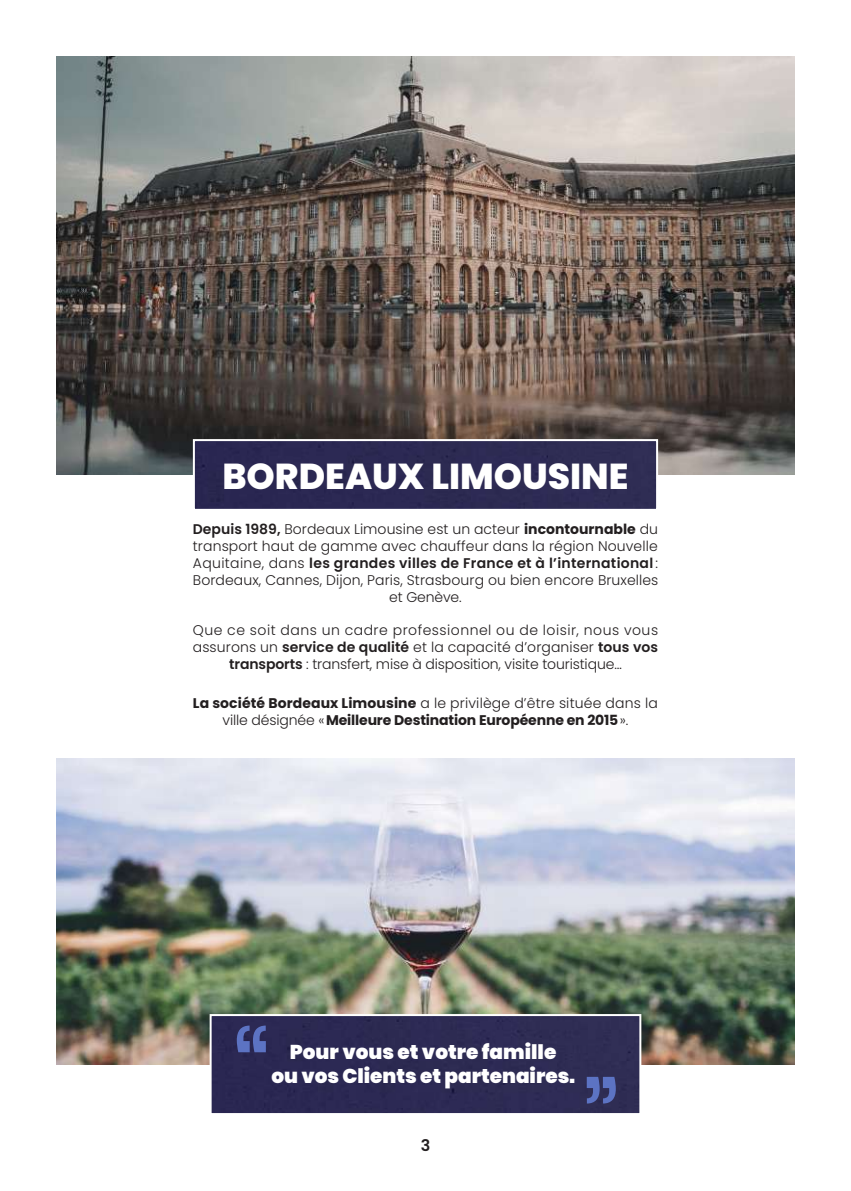
<style>
.page{position:relative;width:851px;height:1191px;background:#fff}
.page>*{position:absolute;margin:0;border:0;box-sizing:border-box;transform-origin:0 0}
.t1{font:800 36px "Poppins";color:#fff}
.t2{font:900 20px/24px "Poppins";color:#fff;text-align:center}
.t3{font:600 16px "Poppins";color:#231f20}
.t4{font:300 14px/16.8px "Poppins";letter-spacing:.005em;color:#231f20;text-align:center}
.t5{font:700 14px/16.8px "Poppins";letter-spacing:-.01em;color:#231f20;text-align:center}
.s1{font-weight:600}
.s2{font-weight:700}
.s3{font-weight:300}
</style>
<div class="page">
<svg style="left:794px;top:183px;width:1px;height:292px"></svg>
<img style="left:57px;top:57px;width:737px;height:418px">
<img style="left:57px;top:758px;width:737px;height:306px">
<svg style="left:192px;top:438px;width:467px;height:71px;background:#343259"></svg>
<svg style="left:208px;top:1013px;width:434px;height:101px;background:#36345a"></svg>
<svg style="left:237px;top:1025px;width:29px;height:27px"></svg>
<svg style="left:586px;top:1076px;width:29px;height:27px"></svg>
<h1 class="t1" style="left:222px;top:458px;width:407px">BORDEAUX LIMOUSINE</h1>
<p class="t4" style="left:193px;top:522px;width:467px"><span class="s1">Depuis 1989,</span> Bordeaux Limousine est un acteur <span class="s2">incontournable</span> du transport haut de gamme avec chauffeur dans la région Nouvelle Aquitaine, dans <span class="s1">les grandes villes de France et à l’international</span> :<br>Bordeaux, Cannes, Dijon, Paris, Strasbourg ou bien encore Bruxelles et Genève.</p>
<p class="t4" style="left:193px;top:623px;width:466px">Que ce soit dans un cadre professionnel ou de loisir, nous vous assurons un <span class="s1">service de qualité</span> et la capacité d’organiser <span class="s1">tous vos transports</span> : transfert, mise à disposition, visite touristique…</p>
<p class="t5" style="left:193px;top:695px;width:466px">La société Bordeaux Limousine <span class="s3">a le privilège d’être située dans la ville désignée «</span> Meilleure Destination Européenne en 2015 <span class="s3">».</span></p>
<h2 class="t2" style="left:271px;top:1041px;width:305px">Pour vous et votre famille<br>ou vos Clients et partenaires.</h2>
<p class="t3" style="left:420px;top:1136px;width:11px">3</p>
</div>
